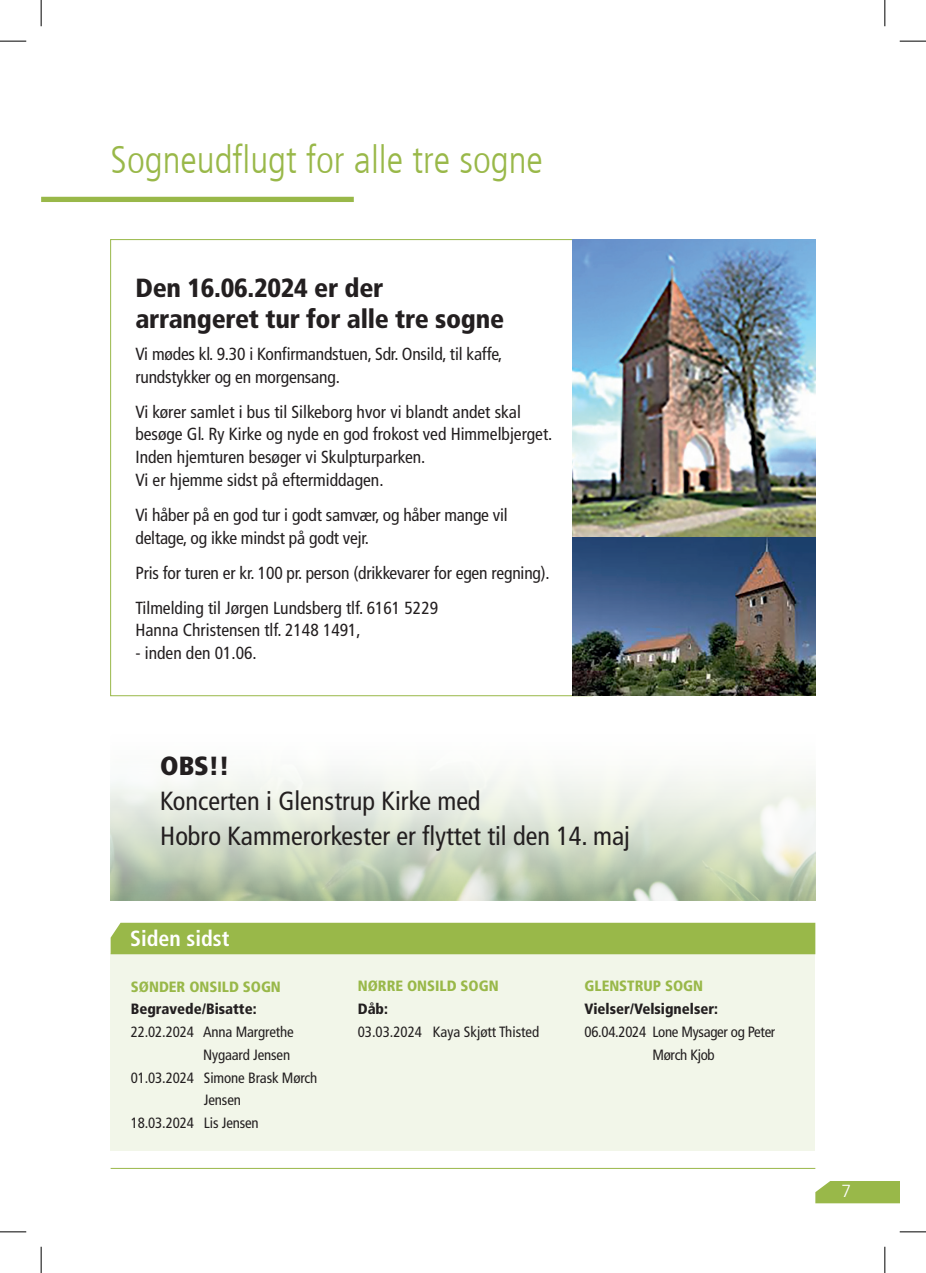
<style>
.page{position:relative;width:926px;height:1273px;background:#fff}
.page>*{position:absolute;margin:0;border:0;box-sizing:border-box;transform-origin:0 0}
.t1{font:300 condensed 38.5px "Frutiger LT Com";color:#99b849}
.t2{font:condensed 26.25px/35px "Frutiger LT Com";color:#231f20}
.t3{font:900 condensed 26.25px/31.5px "Frutiger LT Com";letter-spacing:-.01em;color:#231f20}
.t4{font:900 condensed 26.25px "Frutiger LT Com";color:#231f20}
.t5{font:700 condensed 21.88px "Frutiger LT Com";color:#fff}
.t6{font:condensed 17.5px/22.8px "Frutiger LT Com";color:#231f20}
.t7{font:300 17.5px "Frutiger LT Std";color:#fff}
.t8{font:condensed 14.88px/22.8px "Frutiger LT Com";letter-spacing:-.01em;color:#231f20;text-align:center}
.t9{font:900 condensed 14.88px "Frutiger LT Com";color:#99b849}
.t10{font:900 condensed 14.88px "Frutiger LT Com";color:#231f20}
</style>
<div class="page">
<div style="left:815px;top:1181px;width:84px;height:22px;background:#99b849"></div>
<img style="left:111px;top:771px;width:704px;height:129px">
<hr style="left:111px;top:1168px;width:704px;height:1px;background:#99b849">
<div style="left:111px;top:953px;width:704px;height:198px;background:#f2f6e9"></div>
<div style="left:111px;top:923px;width:704px;height:31px;background:#99b849"></div>
<div style="left:41px;top:197px;width:313px;height:5px;background:#99b849"></div>
<img style="left:572px;top:240px;width:243px;height:456px">
<svg style="left:0;top:41px;width:26px;height:1px"></svg>
<svg style="left:899px;top:41px;width:27px;height:1px"></svg>
<svg style="left:0;top:1231px;width:26px;height:1px"></svg>
<svg style="left:899px;top:1231px;width:27px;height:1px"></svg>
<svg style="left:41px;top:0;width:1px;height:26px"></svg>
<svg style="left:41px;top:1247px;width:1px;height:26px"></svg>
<svg style="left:884px;top:0;width:1px;height:26px"></svg>
<svg style="left:884px;top:1247px;width:1px;height:26px"></svg>
<h1 class="t1" style="left:111px;top:137px;width:434px">Sogneudflugt for alle tre sogne</h1>
<h2 class="t3" style="left:135px;top:272px;width:370px">Den 16.06.2024 er der arrangeret tur for alle tre sogne</h2>
<p class="t6" style="left:135px;top:343px;width:368px">Vi mødes kl. 9.30 i Konfirmandstuen, Sdr. Onsild, til kaffe, rundstykker og en morgensang.</p>
<p class="t6" style="left:135px;top:400px;width:418px">Vi kører samlet i bus til Silkeborg hvor vi blandt andet skal besøge Gl. Ry Kirke og nyde en god frokost ved Himmelbjerget.<br>Inden hjemturen besøger vi Skulpturparken.<br>Vi er hjemme sidst på eftermiddagen.</p>
<p class="t6" style="left:135px;top:504px;width:374px">Vi håber på en god tur i godt samvær, og håber mange vil deltage, og ikke mindst på godt vejr.</p>
<p class="t6" style="left:135px;top:555px;width:416px;line-height:35px">Pris for turen er kr. 100 pr. person (drikkevarer for egen regning).<br>Tilmelding til Jørgen Lundsberg tlf. 6161 5229</p>
<p class="t6" style="left:135px;top:619px;width:227px">Hanna Christensen tlf. 2148 1491,</p>
<p class="t6" style="left:135px;top:642px;width:123px">- inden den 01.06.</p>
<h2 class="t4" style="left:160px;top:750px;width:71px">OBS!!</h2>
<h2 class="t2" style="left:160px;top:784px;width:471px">Koncerten i Glenstrup Kirke med<br>Hobro Kammerorkester er flyttet til den 14. maj</h2>
<p class="t5" style="left:130px;top:926px;width:101px">Siden sidst</p>
<p class="t9" style="left:131px;top:977px;width:151px">SØNDER ONSILD SOGN</p>
<p class="t10" style="left:131px;top:1000px;width:127px">Begravede/Bisatte:</p>
<p class="t8" style="left:131px;top:1020px;width:164px">22.02.2024 Anna Margrethe</p>
<p class="t8" style="left:203px;top:1043px;width:89px">Nygaard Jensen</p>
<p class="t8" style="left:131px;top:1066px;width:188px">01.03.2024 Simone Brask Mørch</p>
<p class="t8" style="left:204px;top:1089px;width:38px">Jensen</p>
<p class="t8" style="left:131px;top:1111px;width:129px">18.03.2024 Lis Jensen</p>
<p class="t9" style="left:358px;top:977px;width:142px">NØRRE ONSILD SOGN</p>
<p class="t10" style="left:358px;top:1000px;width:32px">Dåb:</p>
<p class="t8" style="left:358px;top:1020px;width:183px">03.03.2024 Kaya Skjøtt Thisted</p>
<p class="t9" style="left:584px;top:977px;width:120px">GLENSTRUP SOGN</p>
<p class="t10" style="left:584px;top:1000px;width:135px">Vielser/Velsignelser:</p>
<p class="t8" style="left:584px;top:1020px;width:192px">06.04.2024 Lone Mysager og Peter<br>Mørch Kjob</p>
<p class="t7" style="left:841px;top:1180px;width:11px">7</p>
</div>
